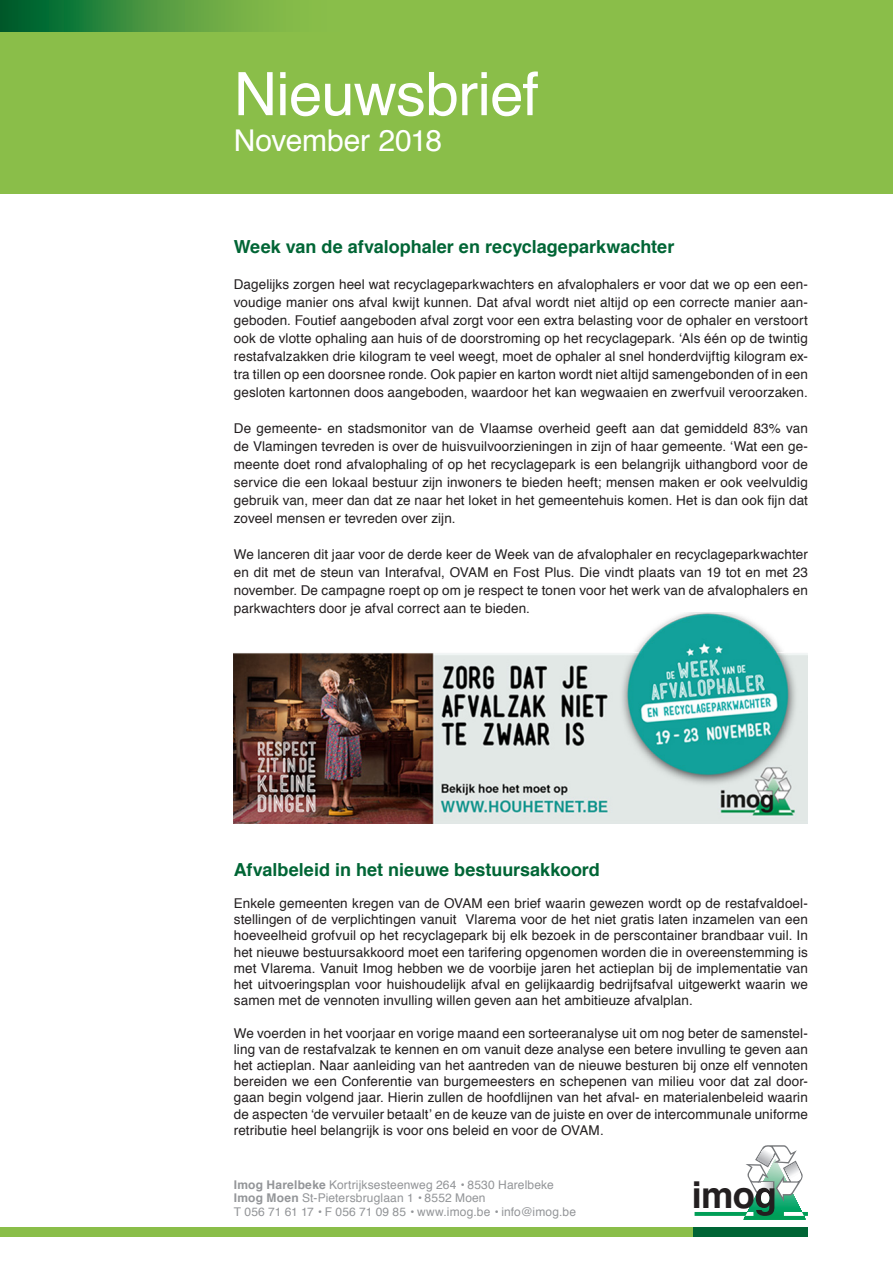
<style>
.page{position:relative;width:893px;height:1263px;background:#fff}
.page>*{position:absolute;margin:0;border:0;box-sizing:border-box;transform-origin:0 0}
.t1{font:60px "Helvetica";letter-spacing:-.015em;color:#fff}
.t2{font:700 36.75px "Helvetica";color:#231f20}
.t3{font:30px "Helvetica";letter-spacing:-.01em;color:#fff}
.t4{font:700 18px "Helvetica";color:#006535}
.t5{font:13.5px/18px "Helvetica";letter-spacing:.005em;color:#231f20;text-align:justify}
.t6{font:12px "Helvetica";letter-spacing:.015em;color:#939598}
.s1{font-weight:700}
</style>
<div class="page">
<div style="left:0;top:0;width:893px;height:193px;background:#8abe49"></div>
<svg style="left:0;top:0;width:269px;height:32px;background:#3d8d3d"></svg>
<img style="left:234px;top:613px;width:574px;height:210px">
<svg style="left:695px;top:1145px;width:113px;height:75px"></svg>
<div style="left:0;top:1227px;width:807px;height:9px;background:#8abe49"></div>
<div style="left:693px;top:1227px;width:115px;height:9px;background:#006535"></div>
<p class="t1" style="left:234px;top:54px;width:306px">Nieuwsbrief</p>
<p class="t3" style="left:234px;top:120px;width:210px">November 2018</p>
<p class="t4" style="left:234px;top:234px;width:442px">Week van de afvalophaler en recyclageparkwachter</p>
<p class="t5" style="left:234px;top:276px;width:576px">Dagelijks zorgen heel wat recyclageparkwachters en afvalophalers er voor dat we op een een&shy;voudige manier ons afval kwijt kunnen. Dat afval wordt niet altijd op een correcte manier aan&shy;geboden. Foutief aangeboden afval zorgt voor een extra belasting voor de ophaler en verstoort ook de vlotte ophaling aan huis of de doorstroming op het recyclagepark. ‘Als één op de twintig restafvalzakken drie kilogram te veel weegt, moet de ophaler al snel honderdvijftig kilogram ex&shy;tra tillen op een doorsnee ronde. Ook papier en karton wordt niet altijd samengebonden of in een gesloten kartonnen doos aangeboden, waardoor het kan wegwaaien en zwerfvuil veroorzaken.</p>
<p class="t5" style="left:234px;top:420px;width:576px">De gemeente- en stadsmonitor van de Vlaamse overheid geeft aan dat gemiddeld 83% van de Vlamingen tevreden is over de huisvuilvoorzieningen in zijn of haar gemeente. ‘Wat een ge&shy;meente doet rond afvalophaling of op het recyclagepark is een belangrijk uithangbord voor de service die een lokaal bestuur zijn inwoners te bieden heeft; mensen maken er ook veelvuldig gebruik van, meer dan dat ze naar het loket in het gemeentehuis komen. Het is dan ook fijn dat zoveel mensen er tevreden over zijn.</p>
<p class="t5" style="left:234px;top:546px;width:576px">We lanceren dit jaar voor de derde keer de Week van de afvalophaler en recyclageparkwachter en dit met de steun van Interafval, OVAM en Fost Plus. Die vindt plaats van 19 tot en met 23 november. De campagne roept op om je respect te tonen voor het werk van de afvalophalers en parkwachters door je afval correct aan te bieden.</p>
<p class="t4" style="left:234px;top:857px;width:368px">Afvalbeleid in het nieuwe bestuursakkoord</p>
<p class="t5" style="left:234px;top:896px;width:576px;line-height:16.2px">Enkele gemeenten kregen van de OVAM een brief waarin gewezen wordt op de restafvaldoel&shy;stellingen of de verplichtingen vanuit Vlarema voor de het niet gratis laten inzamelen van een hoeveelheid grofvuil op het recyclagepark bij elk bezoek in de perscontainer brandbaar vuil. In het nieuwe bestuursakkoord moet een tarifering opgenomen worden die in overeenstemming is met Vlarema. Vanuit Imog hebben we de voorbije jaren het actieplan bij de implementatie van het uitvoeringsplan voor huishoudelijk afval en gelijkaardig bedrijfsafval uitgewerkt waarin we samen met de vennoten invulling willen geven aan het ambitieuze afvalplan.</p>
<p class="t5" style="left:234px;top:1025px;width:576px;line-height:16.2px">We voerden in het voorjaar en vorige maand een sorteeranalyse uit om nog beter de samenstel&shy;ling van de restafvalzak te kennen en om vanuit deze analyse een betere invulling te geven aan het actieplan. Naar aanleiding van het aantreden van de nieuwe besturen bij onze elf vennoten bereiden we een Conferentie van burgemeesters en schepenen van milieu voor dat zal door&shy;gaan begin volgend jaar. Hierin zullen de hoofdlijnen van het afval- en materialenbeleid waarin de aspecten ‘de vervuiler betaalt’ en de keuze van de juiste en over de intercommunale uniforme retributie heel belangrijk is voor ons beleid en voor de OVAM.</p>
<p class="t6" style="left:234px;top:1176px;width:321px"><span class="s1">Imog Harelbeke</span> Kortrijksesteenweg 264 <span class="s1">•</span> 8530 Harelbeke</p>
<p class="t6" style="left:234px;top:1190px;width:253px"><span class="s1">Imog Moen</span> St-Pietersbruglaan 1 <span class="s1">•</span> 8552 Moen</p>
<p class="t6" style="left:234px;top:1203px;width:344px">T 056 71 61 17 <span class="s1">•</span> F 056 71 09 85 <span class="s1">•</span> www.imog.be <span class="s1">•</span> info@imog.be</p>
<p class="t2" style="left:692px;top:1170px;width:65px">imo</p>
</div>
